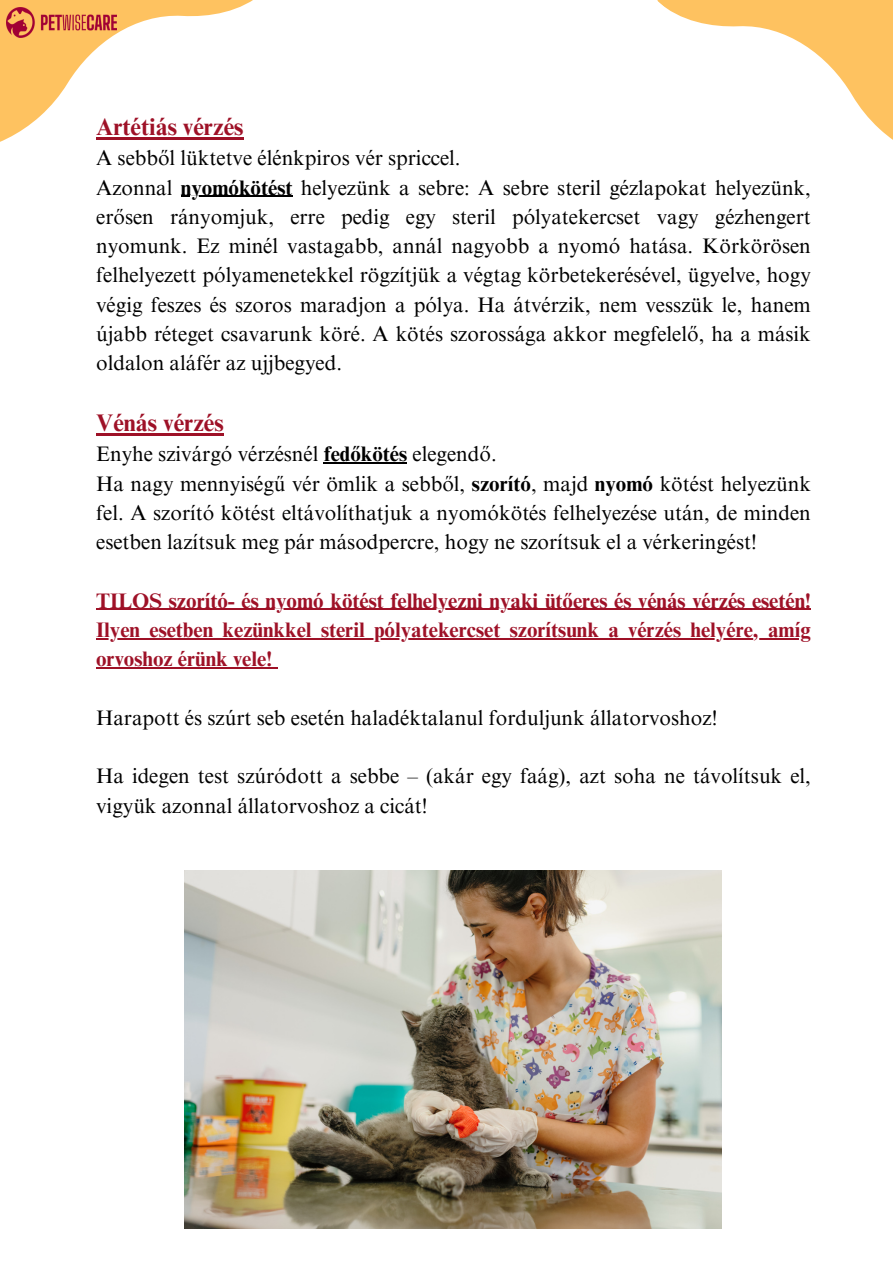
<style>
.page{position:relative;width:893px;height:1264px;background:#fff}
.page>*{position:absolute;margin:0;border:0;box-sizing:border-box;transform-origin:0 0}
.t1{font:700 24px "Times NRMT Pro";color:#9e1127}
.t2{font:21px/29.2px "Times NRMT Pro";color:#000;text-align:justify}
.t3{font:700 21px/29.2px "Times NRMT Pro";color:#9e1127}
.s1{font-weight:700}
</style>
<div class="page">
<hr style="left:181px;top:196px;width:111px;height:1px;background:#000">
<hr style="left:96px;top:433px;width:128px;height:2px;background:#9e1127">
<hr style="left:324px;top:462px;width:83px;height:1px;background:#000">
<hr style="left:96px;top:609px;width:714px;height:1px;background:#9e1127">
<hr style="left:96px;top:638px;width:714px;height:1px;background:#9e1127">
<hr style="left:96px;top:667px;width:176px;height:1px;background:#9e1127">
<img style="left:185px;top:870px;width:536px;height:357px">
<svg style="left:0;top:0;width:264px;height:197px"></svg>
<svg style="left:657px;top:0;width:235px;height:139px"></svg>
<img style="left:6px;top:8px;width:111px;height:29px">
<p class="t1" style="left:96px;top:118px;width:149px">Artétiás vérzés</p>
<p class="t2" style="left:96px;top:146px;width:366px">A sebből lüktetve élénkpiros vér spriccel.</p>
<p class="t2" style="left:96px;top:175px;width:716px">Azonnal <span class="s1">nyomókötést</span> helyezünk a sebre: A sebre steril gézlapokat helyezünk,</p>
<p class="t2" style="left:96px;top:205px;width:716px">erősen rányomjuk, erre pedig egy steril pólyatekercset vagy gézhengert nyomunk. Ez minél vastagabb, annál nagyobb a nyomó hatása. Körkörösen felhelyezett pólyamenetekkel rögzítjük a végtag körbetekerésével, ügyelve, hogy végig feszes és szoros maradjon a pólya. Ha átvérzik, nem vesszük le, hanem újabb réteget csavarunk köré. A kötés szorossága akkor megfelelő, ha a másik oldalon aláfér az ujjbegyed.</p>
<p class="t1" style="left:96px;top:414px;width:129px">Vénás vérzés</p>
<p class="t2" style="left:96px;top:442px;width:402px">Enyhe szivárgó vérzésnél <span class="s1">fedőkötés</span> elegendő.</p>
<p class="t2" style="left:96px;top:471px;width:716px">Ha nagy mennyiségű vér ömlik a sebből, <span class="s1">szorító</span>, majd <span class="s1">nyomó</span> kötést helyezünk fel. A szorító kötést eltávolíthatjuk a nyomókötés felhelyezése után, de minden esetben lazítsuk meg pár másodpercre, hogy ne szorítsuk el a vérkeringést!</p>
<p class="t3" style="left:96px;top:588px;width:716px">TILOS szorító- és nyomó kötést felhelyezni nyaki ütőeres és vénás vérzés esetén!</p>
<p class="t3" style="left:96px;top:617px;width:716px">Ilyen esetben kezünkkel steril pólyatekercset szorítsunk a vérzés helyére, amíg orvoshoz érünk vele!</p>
<p class="t2" style="left:96px;top:705px;width:622px">Harapott és szúrt seb esetén haladéktalanul forduljunk állatorvoshoz!</p>
<p class="t2" style="left:96px;top:764px;width:716px">Ha idegen test szúródott a sebbe – (akár egy faág), azt soha ne távolítsuk el, vigyük azonnal állatorvoshoz a cicát!</p>
</div>
